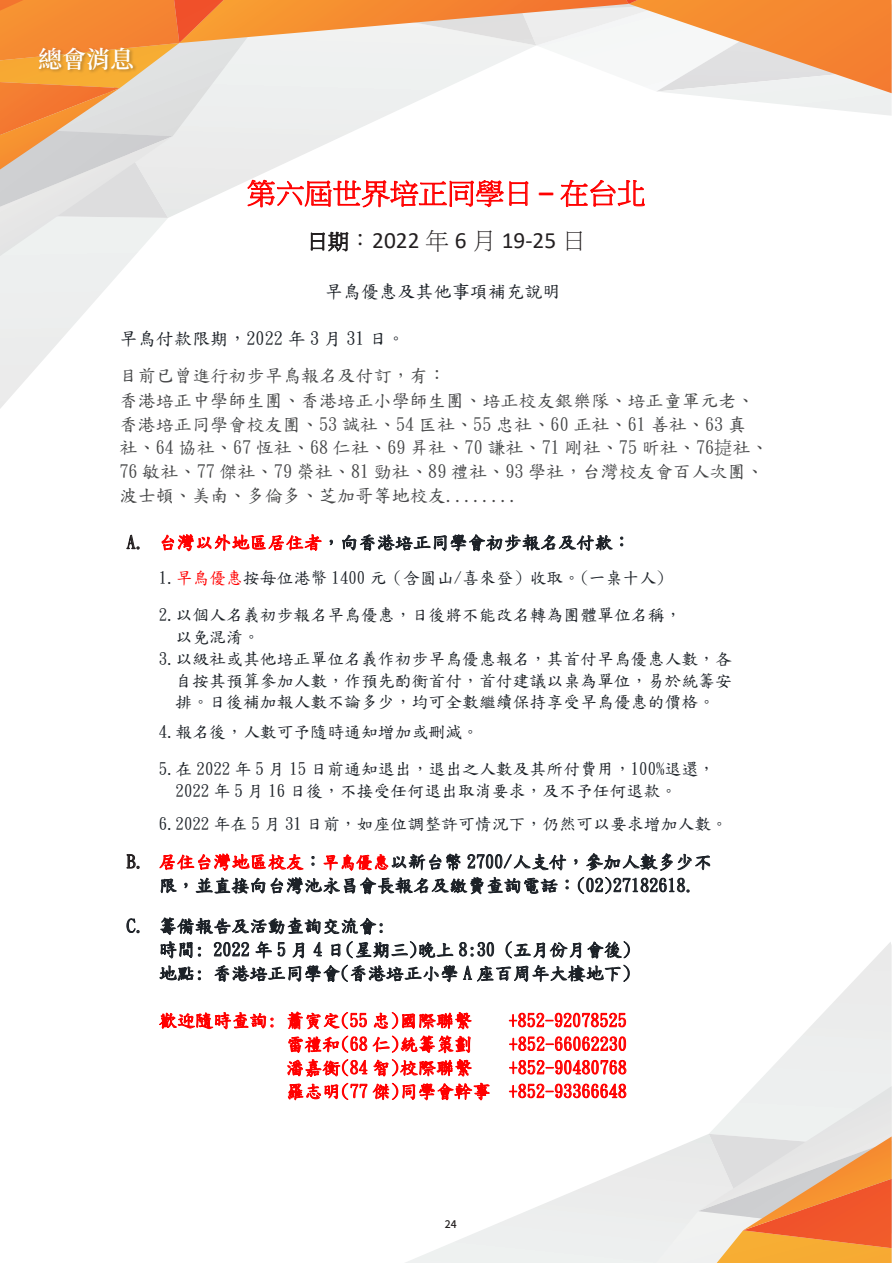
<style>
.page{position:relative;width:893px;height:1263px;background:#fff}
.page>*{position:absolute;margin:0;border:0;box-sizing:border-box;transform-origin:0 0}
.t1{font:28.5px "P Ming Li U";color:#f00}
.t2{font:600 24px "Source Han Serif TC";color:#fff}
.t3{font:23.4px "Calibri";color:#231f20}
.t4{font:18.15px/23.5px "DF Kai Shu SB Estd BF";color:#1d2228}
.t5{font:18.15px/23.9px "DF Kai Shu SB Estd BF";color:#474849}
.t6{font:18.15px/23.7px "DF Kai Shu SB Estd BF";color:#f00;text-align:right}
.t7{font:16.95px/36.3px "DF Kai Shu SB Estd BF";color:#1d2228}
.t8{font:500 10.5px "Source Han Sans TW";color:#231f20}
.s1{font-family:"Calibri";font-weight:700}
.s2{font-family:"P Ming Li U";font-size:20.7px}
.s3{font-family:"P Ming Li U"}
.s4{color:#474849}
.s5{color:#231f20}
.s6{color:#f00}
.s7{font-size:16.95px;color:#f00}
</style>
<div class="page">
<svg style="left:0;top:0;width:892px;height:409px"></svg>
<svg style="left:405px;top:1161px;width:241px;height:102px"></svg>
<svg style="left:646px;top:942px;width:246px;height:321px"></svg>
<div style="left:37px;top:46px;width:101px;height:29px;background:#231f20;opacity:.3"></div>
<div style="left:118px;top:350px;width:657px;height:14px;background:#fff"></div>
<div style="left:118px;top:364px;width:657px;height:24px;background:#fff"></div>
<div style="left:118px;top:388px;width:657px;height:24px;background:#fff"></div>
<h2 class="t2" style="left:38px;top:46px;width:98px">總會消息</h2>
<p class="t1" style="left:247px;top:179px;width:400px">第六屆世界培正同學日 <span class="s1">–</span> 在台北</p>
<p class="t3" style="left:307px;top:224px;width:280px"><span class="s2">日期</span><span class="s3">：</span>2022 <span class="s3">年</span> 6 <span class="s3">月</span> 19‐25 <span class="s3">日</span></p>
<p class="t4" style="left:325px;top:280px;width:247px">早鳥優惠及其他事項補充說明</p>
<p class="t4" style="left:120px;top:320px;width:328px;line-height:37px">早鳥付款限期，2022 年 3 月 31 日。<br><span class="s4">目前已曾進行初步早鳥報名及付訂，有：</span></p>
<p class="t5" style="left:120px;top:388px;width:650px">香港培正中學師生團、香港培正小學師生團、培正校友銀樂隊、培正童軍元老、香港培正同學會校友團、53 誠社、54 匡社、55 忠社、60 正社、61 善社、63 真社、64 協社、67 恆社、68 仁社、69 昇社、70 謙社、71 剛社、75 昕社、76<span class="s3">㨗</span>社、76 敏社、77 傑社、79 榮社、81 勁社、89 禮社、93 學社，台灣校友會百人次團、波士頓、美南、多倫多、芝加哥等地校友........</p>
<p class="t4" style="left:127px;top:531px;width:506px"><span class="s5">A.</span> <span class="s6">台灣以外地區居住者</span>，向香港培正同學會初步報名及付款：</p>
<p class="t7" style="left:159px;top:560px;width:524px">1.<span class="s6">早鳥優惠</span>按每位港幣 1400 元（含圓山/喜來登）收取。(一桌十人)<br>2.以個人名義初步報名早鳥優惠，日後將不能改名轉為團體單位名稱，</p>
<p class="t7" style="left:176px;top:618px;width:86px">以免混淆。</p>
<p class="t7" style="left:159px;top:640px;width:575px">3.以級社或其他培正單位名義作初步早鳥優惠報名，其首付早鳥優惠人數，各</p>
<p class="t7" style="left:176px;top:662px;width:558px">自按其預算參加人數，作預先酌衡首付，首付建議以桌為單位，易於統籌安</p>
<p class="t7" style="left:176px;top:684px;width:541px">排。日後補加報人數不論多少，均可全數繼續保持享受早鳥優惠的價格。</p>
<p class="t7" style="left:159px;top:714px;width:322px">4.報名後，人數可予隨時通知増加或刪減。</p>
<p class="t7" style="left:176px;top:758px;width:541px;line-height:21.9px;text-indent:-17px">5.在 2022 年 5 月 15 日前通知退出，退出之人數及其所付費用，100%退還，<br>2022 年 5 月 16 日後，不接受任何退出取消要求，及不予任何退款。</p>
<p class="t7" style="left:159px;top:806px;width:571px">6.2022 年在 5 月 31 日前，如座位調整許可情況下，仍然可以要求增加人數。</p>
<p class="t4" style="left:159px;top:850px;width:555px;text-indent:-32px"><span class="s5">B.</span> <span class="s6">居住台灣地區校友</span>：<span class="s7">早鳥優惠</span>以新台幤 2700/人支付，參加人數多少不限，並直接向台灣池永昌會長報名及繳費查詢電話：(02)27182618.</p>
<p class="t4" style="left:159px;top:914px;width:474px;text-indent:-32px">C. 籌備報告及活動查詢交流會:<br>時間: 2022 年 5 月 4 日(星期三)晚上 8:30 (五月份月會後)地點: 香港培正同學會(香港培正小學 A 座百周年大樓地下)</p>
<p class="t6" style="left:159px;top:1009px;width:315px">歡迎隨時查詢: 蕭寅定(55 忠)國際聯繫</p>
<p class="t6" style="left:508px;top:1009px;width:120px">+852-92078525</p>
<p class="t6" style="left:286px;top:1032px;width:197px">雷禮和(68 仁)統籌策劃</p>
<p class="t6" style="left:509px;top:1032px;width:120px">+852-66062230</p>
<p class="t6" style="left:286px;top:1056px;width:188px">潘嘉衡(84 智)校際聯繫</p>
<p class="t6" style="left:286px;top:1056px;width:342px">+852-90480768<br>羅志明(77 傑)同學會幹事 +852-93366648</p>
<p class="t8" style="left:445px;top:1218px;width:13px">24</p>
</div>
